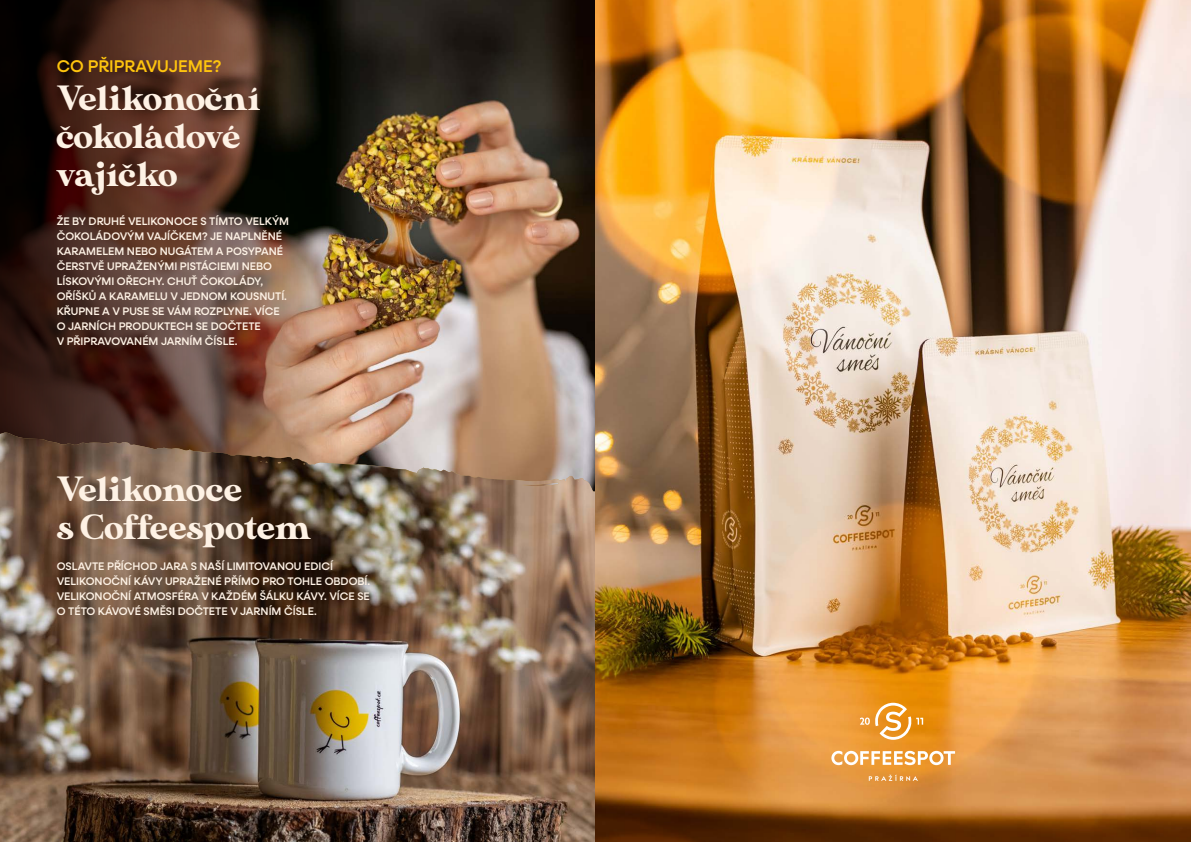
<style>
.page{position:relative;width:1191px;height:842px;background:#fff}
.page>*{position:absolute;margin:0;border:0;box-sizing:border-box;transform-origin:0 0}
.t1{font:35px/38px "MADE Sunflower";color:#fef2e5}
.t2{font:500 17px "Neulis Alt";color:#fec40e}
.t3{font:500 11px/15px "Neulis Alt";color:#fef2e5}
</style>
<div class="page">
<img style="left:341px;top:0;width:254px;height:432px">
<svg style="left:0;top:0;width:341px;height:432px;background:#4d3227"></svg>
<img style="left:0;top:432px;width:595px;height:410px">
<img style="left:595px;top:0;width:596px;height:842px">
<svg style="left:868px;top:774px;width:50px;height:7px"></svg>
<svg style="left:831px;top:751px;width:124px;height:14px"></svg>
<svg style="left:860px;top:703px;width:63px;height:37px;background:#eea749"></svg>
<p class="t2" style="left:57px;top:56px;width:166px">CO PŘIPRAVUJEME?</p>
<p class="t1" style="left:57px;top:81px;width:205px">Velikonoční</p>
<p class="t1" style="left:57px;top:119px;width:185px">čokoládové</p>
<p class="t1" style="left:57px;top:157px;width:122px">vajíčko</p>
<p class="t3" style="left:57px;top:214px;width:234px">ŽE BY DRUHÉ VELIKONOCE S TÍMTO VELKÝM ČOKOLÁDOVÝM VAJÍČKEM? JE NAPLNĚNÉ KARAMELEM NEBO NUGÁTEM A POSYPANÉ ČERSTVĚ UPRAŽENÝMI PISTÁCIEMI NEBO LÍSKOVÝMI OŘECHY. CHUŤ ČOKOLÁDY, OŘÍŠKŮ A KARAMELU V JEDNOM KOUSNUTÍ.<br>KŘUPNE A V PUSE SE VÁM ROZPLYNE. VÍCE O JARNÍCH PRODUKTECH SE DOČTETE<br>V PŘIPRAVOVANÉM JARNÍM ČÍSLE.</p>
<p class="t1" style="left:57px;top:472px;width:256px">Velikonoce<br>s Coffeespotem</p>
<p class="t3" style="left:57px;top:559px;width:315px">OSLAVTE PŘÍCHOD JARA S NAŠÍ LIMITOVANOU EDICÍ VELIKONOČNÍ KÁVY UPRAŽENÉ PŘÍMO PRO TOHLE OBDOBÍ.<br>VELIKONOČNÍ ATMOSFÉRA V KAŽDÉM ŠÁLKU KÁVY. VÍCE SE O TÉTO KÁVOVÉ SMĚSI DOČTETE V JARNÍM ČÍSLE.</p>
</div>
